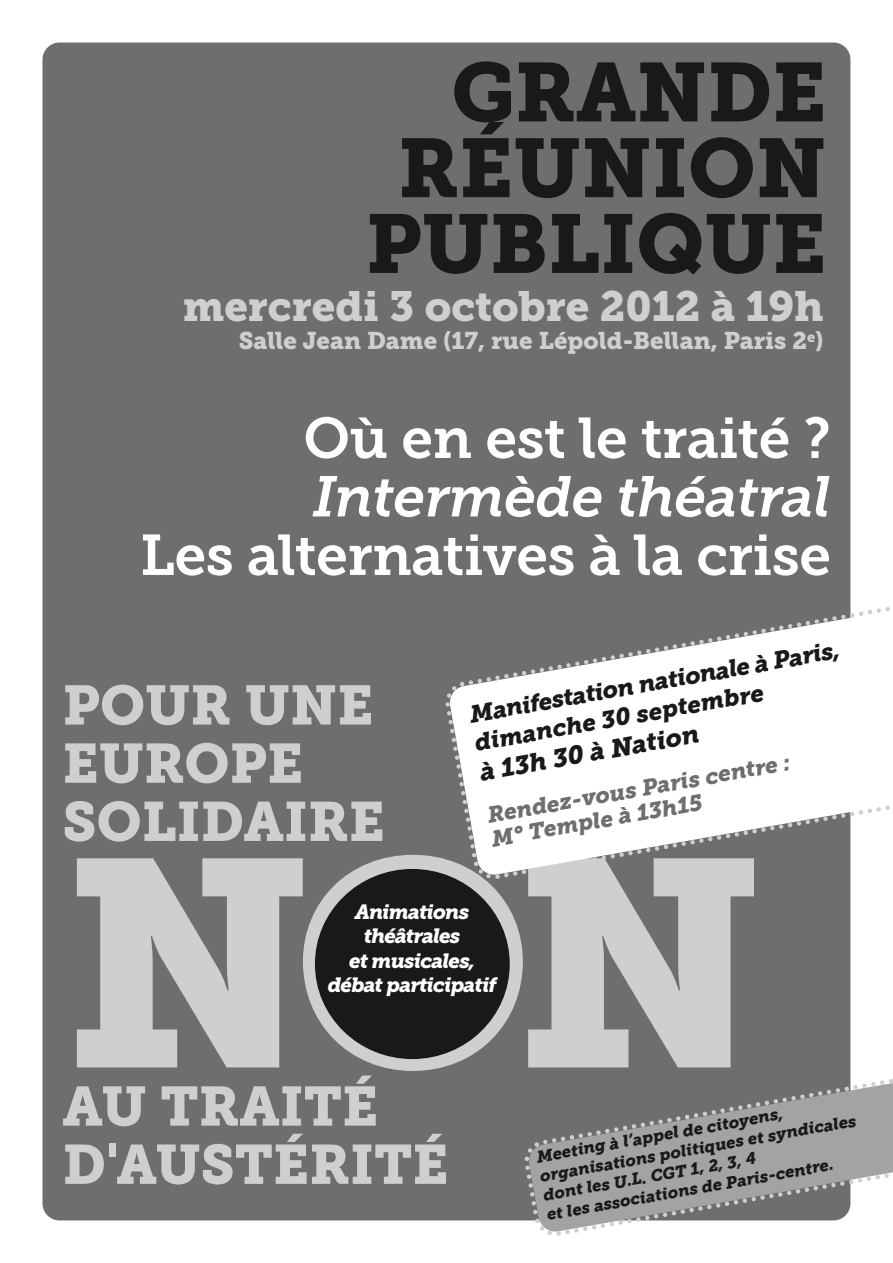
<style>
.page{position:relative;width:893px;height:1263px;background:#fff}
.page>*{position:absolute;margin:0;border:0;box-sizing:border-box;transform-origin:0 0}
.t1{font:292.5px "Museo Slab 900";color:#cfcfcf}
.t2{font:82.5px/75.8px "Museo Slab 900";color:#191919;text-align:right}
.t3{font:57px "Museo Slab 700";letter-spacing:-.01em;color:#fff}
.t4{font:italic 57px "Museo Slab 700";letter-spacing:-.01em;color:#fff}
.t5{font:55.05px/58.2px "Museo Slab 900";color:#cfcfcf}
.t6{font:42px "Museo Slab 900";color:#cfcfcf}
.t7{font:italic 25.5px "Museo Slab 900";color:#191919}
.t8{font:italic 24px/28.8px "Museo Slab 900";color:#191919}
.t9{font:24px "Museo Slab 900";color:#cfcfcf}
.t10{font:italic 22.5px/24px "Museo Slab 900";color:#6e6e6e}
.t11{font:italic 20.4px/24.6px "Museo Slab 900";letter-spacing:-.04em;color:#fff;text-align:center}
.t12{font:italic 16.5px/19.5px "Museo Slab 900";color:#191919}
</style>
<div class="page">
<div style="left:43px;top:43px;width:807px;height:1177px;background:#6e6e6e;border-radius:17px"></div>
<div style="left:315px;top:869px;width:195px;height:190px;background:#191919;border-radius:50%"></div>
<svg style="left:521px;top:1063px;width:372px;height:172px"></svg>
<svg style="left:556px;top:1231px;width:5px;height:5px"></svg>
<svg style="left:442px;top:599px;width:448px;height:282px"></svg>
<svg style="left:495px;top:874px;width:5px;height:5px"></svg>
<h2 class="t2" style="left:366px;top:62px;width:462px">GRANDE<br>RÉUNION<br>PUBLIQUE</h2>
<h3 class="t6" style="left:183px;top:291px;width:642px">mercredi 3 octobre 2012 à 19h</h3>
<h3 class="t9" style="left:239px;top:332px;width:586px">Salle Jean Dame (17, rue Lépold-Bellan, Paris 2<sup>e</sup>)</h3>
<h3 class="t3" style="left:303px;top:417px;width:529px">Où en est le traité ?</h3>
<h3 class="t4" style="left:313px;top:476px;width:520px">Intermède théatral</h3>
<h3 class="t3" style="left:140px;top:534px;width:692px">Les alternatives à la crise</h3>
<h3 class="t8" style="left:468px;top:702px;width:377px;rotate:-10deg">Manifestation nationale à Paris, dimanche 30 septembre</h3>
<h3 class="t5" style="left:63px;top:681px;width:324px">POUR UNE<br>EUROPE<br>SOLIDAIRE</h3>
<h1 class="t1" style="left:63px;top:858px;width:704px">NON</h1>
<h3 class="t5" style="left:63px;top:1082px;width:388px">AU TRAITÉ<br>D'AUSTÉRITÉ</h3>
<h3 class="t7" style="left:478px;top:763px;width:224px;rotate:-10deg">à 13h 30 à Nation</h3>
<h3 class="t10" style="left:486px;top:805px;width:308px;rotate:-10deg">Rendez-vous Paris centre :<br>M° Temple à 13h15</h3>
<p class="t11" style="left:328px;top:901px;width:170px">Animations théâtrales<br>et musicales, débat participatif</p>
<p class="t12" style="left:535px;top:1149px;width:322px;rotate:-10deg">Meeting à l’appel de citoyens, organisations politiques et syndicales dont les U.L. CGT 1, 2, 3, 4<br>et les associations de Paris-centre.</p>
</div>
